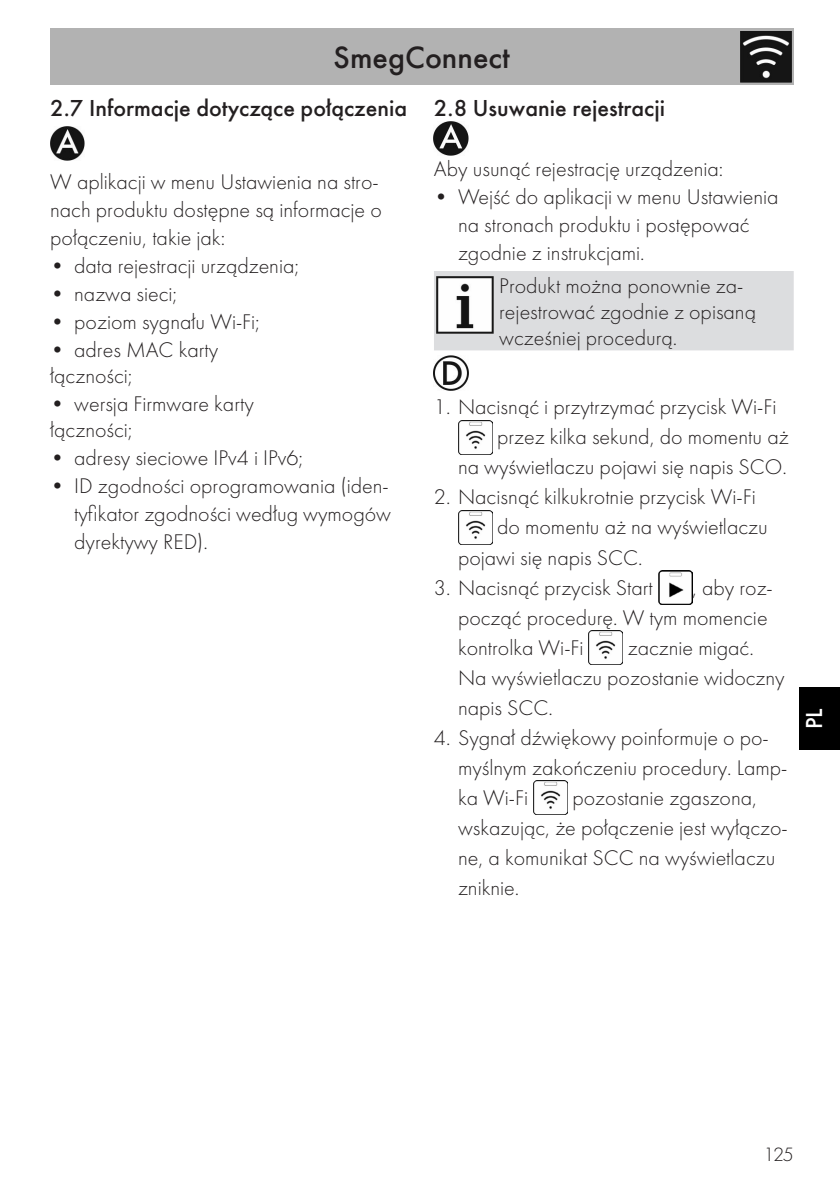
<style>
.page{position:relative;width:840px;height:1191px;background:#fff}
.page>*{position:absolute;margin:0;border:0;box-sizing:border-box;transform-origin:0 0}
.t1{font:500 32px "Futura";color:#231f20}
.t2{font:500 24px "Futura";color:#231f20}
.t3{font:500 24px "Futura";color:#fff}
.Elenco_puntato{font:300 22px/30px "Futura";color:#231f20}
.Testo_normale{font:300 22px/26px "Futura";color:#231f20}
.t4{font:300 20px "Futura";color:#231f20}
</style>
<div class="page">
<div style="left:798px;top:687px;width:41px;height:62px;background:#000"></div>
<img style="left:50px;top:126px;width:35px;height:35px">
<img style="left:434px;top:121px;width:34px;height:35px">
<div style="left:434px;top:271px;width:359px;height:79px;background:#dcdddf"></div>
<img style="left:436px;top:277px;width:57px;height:56px">
<img style="left:434px;top:356px;width:34px;height:34px">
<img style="left:458px;top:420px;width:34px;height:34px">
<img style="left:458px;top:510px;width:34px;height:34px">
<img style="left:658px;top:570px;width:33px;height:34px">
<img style="left:588px;top:630px;width:34px;height:34px">
<img style="left:533px;top:780px;width:34px;height:34px">
<div style="left:50px;top:28px;width:743px;height:57px;background:#b2b2b2"></div>
<img style="left:740px;top:31px;width:51px;height:51px">
<p class="t1" style="left:333px;top:38px;width:178px">SmegConnect</p>
<h1 class="t1" style="left:358px;top:38px;width:127px">Spis treści</h1>
<p class="t2" style="left:50px;top:93px;width:358px">2.7 Informacje dotyczące połączenia</p>
<p class="Elenco_puntato" style="left:50px;top:167px;width:333px;line-height:28px">W aplikacji w menu Ustawienia na stro&shy;nach produktu dostępne są informacje o połączeniu, takie jak:</p>
<p class="Elenco_puntato" style="left:50px;top:250px;width:250px">• data rejestracji urządzenia;</p>
<p class="Elenco_puntato" style="left:50px;top:278px;width:129px">• nazwa sieci;</p>
<p class="Elenco_puntato" style="left:50px;top:306px;width:211px">• poziom sygnału Wi-Fi;</p>
<p class="Elenco_puntato" style="left:50px;top:334px;width:169px">• adres MAC karty</p>
<p class="Elenco_puntato" style="left:50px;top:360px;width:84px">łączności;</p>
<p class="Elenco_puntato" style="left:50px;top:388px;width:205px">• wersja Firmware karty</p>
<p class="Elenco_puntato" style="left:50px;top:414px;width:84px">łączności;</p>
<p class="Elenco_puntato" style="left:50px;top:442px;width:255px">• adresy sieciowe IPv4 i IPv6;</p>
<p class="Elenco_puntato" style="left:74px;top:471px;width:318px;line-height:28px;text-align:justify;text-indent:-24px">• ID zgodności oprogramowania (iden&shy;tyfikator zgodności według wymogów dyrektywy RED).</p>
<p class="t2" style="left:434px;top:93px;width:232px">2.8 Usuwanie rejestracji</p>
<p class="Elenco_puntato" style="left:434px;top:153px;width:291px">Aby usunąć rejestrację urządzenia:</p>
<p class="Elenco_puntato" style="left:458px;top:182px;width:322px;line-height:28px;text-indent:-24px">• Wejść do aplikacji w menu Ustawienia na stronach produktu i postępować zgodnie z instrukcjami.</p>
<p class="Testo_normale" style="left:499px;top:272px;width:258px">Produkt można ponownie za&shy;rejestrować zgodnie z opisaną wcześniej procedurą.</p>
<p class="Elenco_puntato" style="left:434px;top:392px;width:344px">1. Nacisnąć i przytrzymać przycisk Wi-Fi</p>
<p class="Elenco_puntato" style="left:497px;top:422px;width:293px">przez kilka sekund, do momentu aż</p>
<p class="Elenco_puntato" style="left:458px;top:452px;width:330px">na wyświetlaczu pojawi się napis SCO.</p>
<p class="Elenco_puntato" style="left:434px;top:482px;width:323px">2. Nacisnąć kilkukrotnie przycisk Wi-Fi</p>
<p class="Elenco_puntato" style="left:497px;top:512px;width:272px">do momentu aż na wyświetlaczu</p>
<p class="Elenco_puntato" style="left:458px;top:542px;width:186px">pojawi się napis SCC.</p>
<p class="Elenco_puntato" style="left:434px;top:572px;width:220px">3. Nacisnąć przycisk Start</p>
<p class="Elenco_puntato" style="left:458px;top:572px;width:316px;text-indent:234px">, aby roz&shy;począć procedurę. W tym momencie kontrolka Wi-Fi</p>
<p class="Elenco_puntato" style="left:458px;top:632px;width:328px;text-indent:170px">zacznie migać.<br>Na wyświetlaczu pozostanie widoczny napis SCC.</p>
<p class="Elenco_puntato" style="left:458px;top:722px;width:331px;text-indent:-24px">4. Sygnał dźwiękowy poinformuje o po&shy;myślnym zakończeniu procedury. Lamp&shy;ka Wi-Fi</p>
<p class="Elenco_puntato" style="left:458px;top:782px;width:331px;text-indent:114px">pozostanie zgaszona, wskazując, że połączenie jest wyłączo&shy;ne, a komunikat SCC na wyświetlaczu zniknie.</p>
<p class="t3" style="left:799px;top:729px;width:22px;rotate:-90deg">PL</p>
<p class="t4" style="left:763px;top:1142px;width:32px">125</p>
</div>
